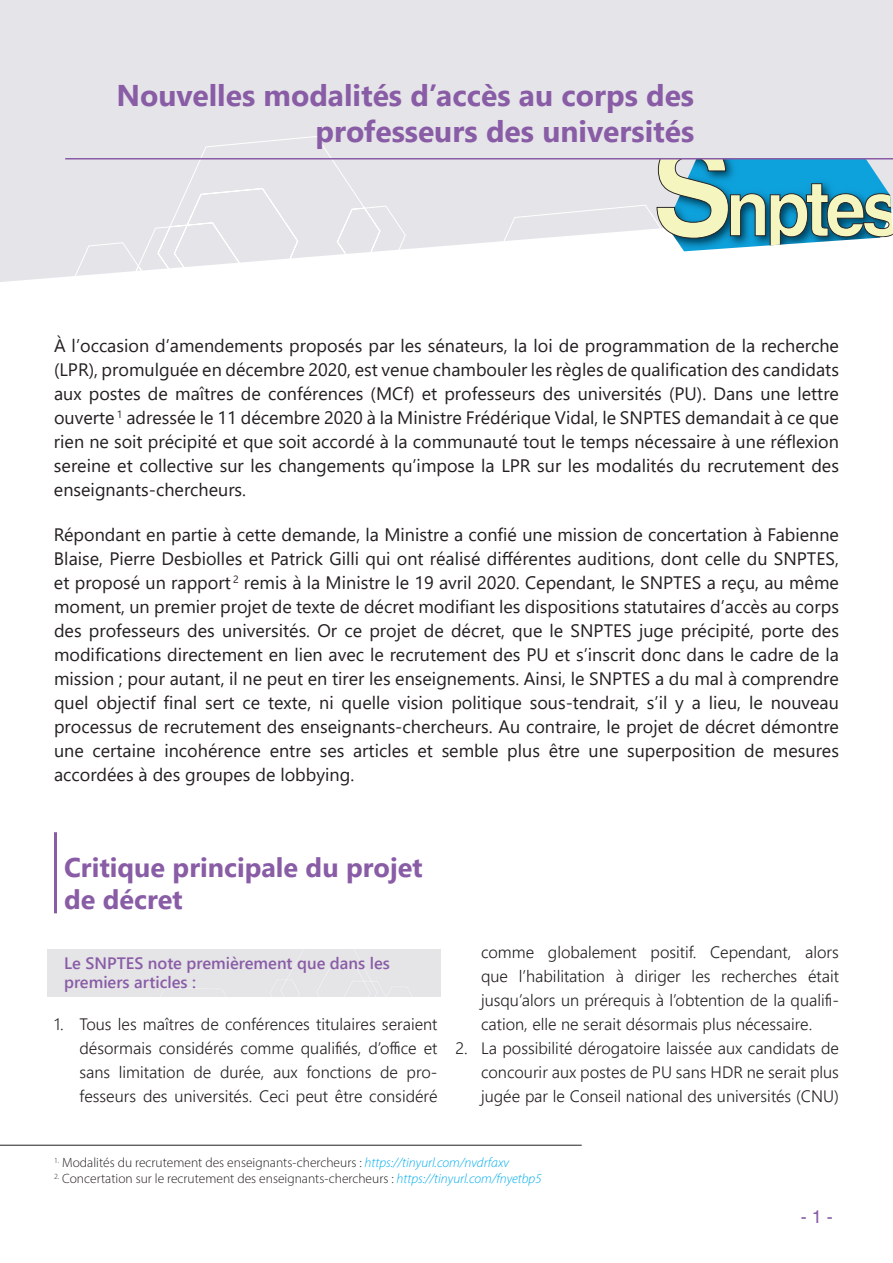
<style>
.page{position:relative;width:893px;height:1263px;background:#fff}
.page>*{position:absolute;margin:0;border:0;box-sizing:border-box;transform-origin:0 0}
.t1{font:700 30px/36px "Segoe UI";color:#895ca6;text-align:right}
.t2{font:700 27px/32.4px "Segoe UI";color:#895ca6}
.t3{font:18px/24px "Segoe UI";color:#231f20;text-align:justify}
.t4{font:18px "Helvetica";color:#895ca6}
.t5{font:300 16.5px/24px "Segoe UI";color:#231f20;text-align:justify}
.t6{font:600 16.5px/19.8px "Segoe UI";color:#895ca6}
.t7{font:13.5px "Myriad Variable Concept";color:#231f20}
.s1{font-style:italic;color:#00aeef}
</style>
<div class="page">
<div style="left:0;top:0;width:893px;height:282px;background:#e5e4e8"></div>
<svg style="left:73px;top:136px;width:591px;height:144px"></svg>
<svg style="left:657px;top:159px;width:236px;height:116px"></svg>
<hr style="left:65px;top:158px;width:828px;height:1px;background:#895ca6">
<hr style="left:54px;top:832px;width:3px;height:81px;background:#895ca6">
<div style="left:47px;top:949px;width:394px;height:47px;background:#e5e4e7"></div>
<hr style="left:0;top:1145px;width:582px;height:1px;background:#231f20">
<h1 class="t1" style="left:116px;top:75px;width:579px">Nouvelles modalités d’accès au corps des professeurs des universités</h1>
<p class="t3" style="left:54px;top:332px;width:786px">À l’occasion d’amendements proposés par les sénateurs, la loi de programmation de la recherche (LPR), promulguée en décembre 2020, est venue chambouler les règles de qualification des candidats aux postes de maîtres de conférences (MCf) et professeurs des universités (PU). Dans une lettre ouverte <sup>1</sup> adressée le 11 décembre 2020 à la Ministre Frédérique Vidal, le SNPTES demandait à ce que rien ne soit précipité et que soit accordé à la communauté tout le temps nécessaire à une réflexion sereine et collective sur les changements qu’impose la LPR sur les modalités du recrutement des enseignants-chercheurs.</p>
<p class="t3" style="left:54px;top:521px;width:786px">Répondant en partie à cette demande, la Ministre a confié une mission de concertation à Fabienne Blaise, Pierre Desbiolles et Patrick Gilli qui ont réalisé différentes auditions, dont celle du SNPTES, et proposé un rapport <sup>2</sup> remis à la Ministre le 19 avril 2020. Cependant, le SNPTES a reçu, au même moment, un premier projet de texte de décret modifiant les dispositions statutaires d’accès au corps des professeurs des universités. Or ce projet de décret, que le SNPTES juge précipité, porte des modifications directement en lien avec le recrutement des PU et s’inscrit donc dans le cadre de la mission ; pour autant, il ne peut en tirer les enseignements. Ainsi, le SNPTES a du mal à comprendre quel objectif final sert ce texte, ni quelle vision politique sous-tendrait, s’il y a lieu, le nouveau processus de recrutement des enseignants-chercheurs. Au contraire, le projet de décret démontre une certaine incohérence entre ses articles et semble plus être une superposition de mesures accordées à des groupes de lobbying.</p>
<h2 class="t2" style="left:64px;top:849px;width:360px">Critique principale du projet de décret</h2>
<p class="t6" style="left:64px;top:951px;width:327px">Le SNPTES note premièrement que dans les premiers articles :</p>
<p class="t5" style="left:80px;top:1011px;width:359px;text-indent:-26px">1. Tous les maîtres de conférences titulaires seraient désormais considérés comme qualifiés, d’office et sans limitation de durée, aux fonctions de pro&shy;fesseurs des universités. Ceci peut être considéré</p>
<p class="t5" style="left:481px;top:939px;width:359px">comme globalement positif. Cependant, alors que l’habilitation à diriger les recherches était&shy;jusqu’alors un prérequis à l’obtention de la qualifi&shy;cation, elle ne serait désormais plus nécessaire.</p>
<p class="t5" style="left:481px;top:1035px;width:359px;text-indent:-26px">2. La possibilité dérogatoire laissée aux candidats de concourir aux postes de PU sans HDR ne serait plus jugée par le Conseil national des universités (CNU)</p>
<p class="t7" style="left:54px;top:1155px;width:457px"><sup>1.</sup> Modalités du recrutement des enseignants-chercheurs : <span class="s1">https://tinyurl.com/nvdrfaxv</span></p>
<p class="t7" style="left:54px;top:1171px;width:489px"><sup>2.</sup> Concertation sur le recrutement des enseignants-chercheurs : <span class="s1">https://tinyurl.com/fnyetbp5</span></p>
<p class="t4" style="left:801px;top:1206px;width:34px">- 1 -</p>
</div>
